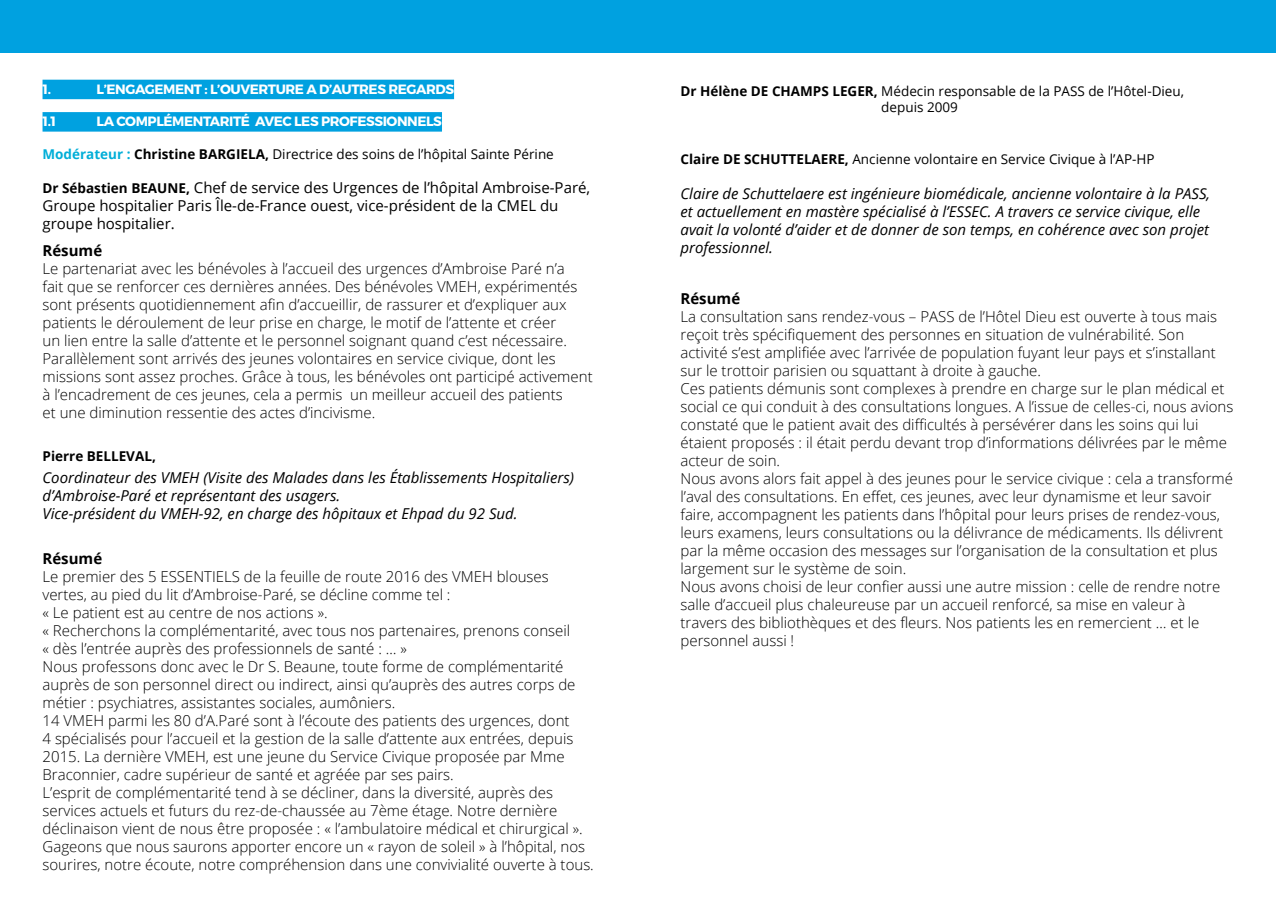
<style>
.page{position:relative;width:1276px;height:915px;background:#fff}
.page>*{position:absolute;margin:0;border:0;box-sizing:border-box;transform-origin:0 0}
.t1{font:300 15px/18px "Open Sans";color:#000}
.t2{font:italic 15px/18px "Open Sans";color:#000}
.t3{font:15px/18px "Open Sans";color:#000}
.t4{font:700 15px "Open Sans";color:#000}
.t5{font:13.5px/16.2px "Open Sans";color:#000}
.t6{font:700 13.5px "Montserrat";letter-spacing:-.03em;color:#fff}
.t7{font:700 13.5px "Open Sans";color:#000}
.s1{font-weight:700;color:#00aed8}
.s2{font-weight:700}
.s3{font-weight:700;font-size:13.5px}
</style>
<div class="page">
<div style="left:0;top:0;width:1276px;height:52px;background:#00a1e0"></div>
<div style="left:43px;top:80px;width:411px;height:19px;background:#00a1e0"></div>
<div style="left:43px;top:112px;width:399px;height:20px;background:#00a1e0"></div>
<p class="t6" style="left:43px;top:81px;width:10px">1.</p>
<p class="t6" style="left:97px;top:81px;width:359px">L’ENGAGEMENT : L’OUVERTURE A D’AUTRES REGARDS</p>
<p class="t6" style="left:43px;top:113px;width:15px">1.1</p>
<p class="t6" style="left:97px;top:113px;width:347px">LA COMPLÉMENTARITÉ AVEC LES PROFESSIONNELS</p>
<p class="t5" style="left:43px;top:145px;width:513px"><span class="s1">Modérateur :</span> <span class="s2">Christine BARGIELA,</span> Directrice des soins de l’hôpital Sainte Périne</p>
<p class="t3" style="left:43px;top:178px;width:549px"><span class="s3">Dr Sébastien BEAUNE,</span> Chef de service des Urgences de l’hôpital Ambroise-Paré,<br>Groupe hospitalier Paris Île-de-France ouest, vice-président de la CMEL du groupe hospitalier.</p>
<p class="t4" style="left:43px;top:239px;width:61px">Résumé</p>
<p class="t1" style="left:43px;top:259px;width:551px">Le partenariat avec les bénévoles à l’accueil des urgences d’Ambroise Paré n’a<br>fait que se renforcer ces dernières années. Des bénévoles VMEH, expérimentés sont présents quotidiennement afin d’accueillir, de rassurer et d’expliquer aux patients le déroulement de leur prise en charge, le motif de l’attente et créer<br>un lien entre la salle d’attente et le personnel soignant quand c’est nécessaire.<br>Parallèlement sont arrivés des jeunes volontaires en service civique, dont les missions sont assez proches. Grâce à tous, les bénévoles ont participé activement à l’encadrement de ces jeunes, cela a permis un meilleur accueil des patients<br>et une diminution ressentie des actes d’incivisme.</p>
<p class="t7" style="left:43px;top:446px;width:115px">Pierre BELLEVAL,</p>
<p class="t2" style="left:43px;top:468px;width:533px">Coordinateur des VMEH (Visite des Malades dans les Établissements Hospitaliers) d’Ambroise-Paré et représentant des usagers.<br>Vice-président du VMEH-92, en charge des hôpitaux et Ehpad du 92 Sud.</p>
<p class="t4" style="left:43px;top:547px;width:61px">Résumé</p>
<p class="t1" style="left:43px;top:566px;width:553px">Le premier des 5 ESSENTIELS de la feuille de route 2016 des VMEH blouses vertes, au pied du lit d’Ambroise-Paré, se décline comme tel :<br>« Le patient est au centre de nos actions ».<br>« Recherchons la complémentarité, avec tous nos partenaires, prenons conseil<br>« dès l’entrée auprès des professionnels de santé : … »<br>Nous professons donc avec le Dr S. Beaune, toute forme de complémentarité auprès de son personnel direct ou indirect, ainsi qu’auprès des autres corps de métier : psychiatres, assistantes sociales, aumôniers.<br>14 VMEH parmi les 80 d’A.Paré sont à l’écoute des patients des urgences, dont<br>4 spécialisés pour l’accueil et la gestion de la salle d’attente aux entrées, depuis 2015. La dernière VMEH, est une jeune du Service Civique proposée par Mme Braconnier, cadre supérieur de santé et agréée par ses pairs.<br>L’esprit de complémentarité tend à se décliner, dans la diversité, auprès des services actuels et futurs du rez-de-chaussée au 7ème étage. Notre dernière déclinaison vient de nous être proposée : « l’ambulatoire médical et chirurgical ».<br>Gageons que nous saurons apporter encore un « rayon de soleil » à l’hôpital, nos sourires, notre écoute, notre compréhension dans une convivialité ouverte à tous.</p>
<p class="t5" style="left:881px;top:82px;width:304px;text-indent:-201px"><span class="s2">Dr Hélène DE CHAMPS LEGER,</span> Médecin responsable de la PASS de l’Hôtel-Dieu, depuis 2009</p>
<p class="t5" style="left:680px;top:151px;width:475px"><span class="s2">Claire DE SCHUTTELAERE,</span> Ancienne volontaire en Service Civique à l’AP-HP</p>
<p class="t2" style="left:680px;top:184px;width:531px">Claire de Schuttelaere est ingénieure biomédicale, ancienne volontaire à la PASS, et actuellement en mastère spécialisé à l’ESSEC. A travers ce service civique, elle avait la volonté d’aider et de donner de son temps, en cohérence avec son projet professionnel.</p>
<p class="t4" style="left:680px;top:288px;width:61px">Résumé</p>
<p class="t1" style="left:680px;top:307px;width:554px">La consultation sans rendez-vous – PASS de l’Hôtel Dieu est ouverte à tous mais reçoit très spécifiquement des personnes en situation de vulnérabilité. Son activité s’est amplifiée avec l’arrivée de population fuyant leur pays et s’installant sur le trottoir parisien ou squattant à droite à gauche.<br>Ces patients démunis sont complexes à prendre en charge sur le plan médical et social ce qui conduit à des consultations longues. A l’issue de celles-ci, nous avions constaté que le patient avait des difficultés à persévérer dans les soins qui lui étaient proposés : il était perdu devant trop d’informations délivrées par le même acteur de soin.<br>Nous avons alors fait appel à des jeunes pour le service civique : cela a transformé l’aval des consultations. En effet, ces jeunes, avec leur dynamisme et leur savoir faire, accompagnent les patients dans l’hôpital pour leurs prises de rendez-vous, leurs examens, leurs consultations ou la délivrance de médicaments. Ils délivrent par la même occasion des messages sur l’organisation de la consultation et plus largement sur le système de soin.<br>Nous avons choisi de leur confier aussi une autre mission : celle de rendre notre salle d’accueil plus chaleureuse par un accueil renforcé, sa mise en valeur à travers des bibliothèques et des fleurs. Nos patients les en remercient … et le personnel aussi !</p>
</div>
